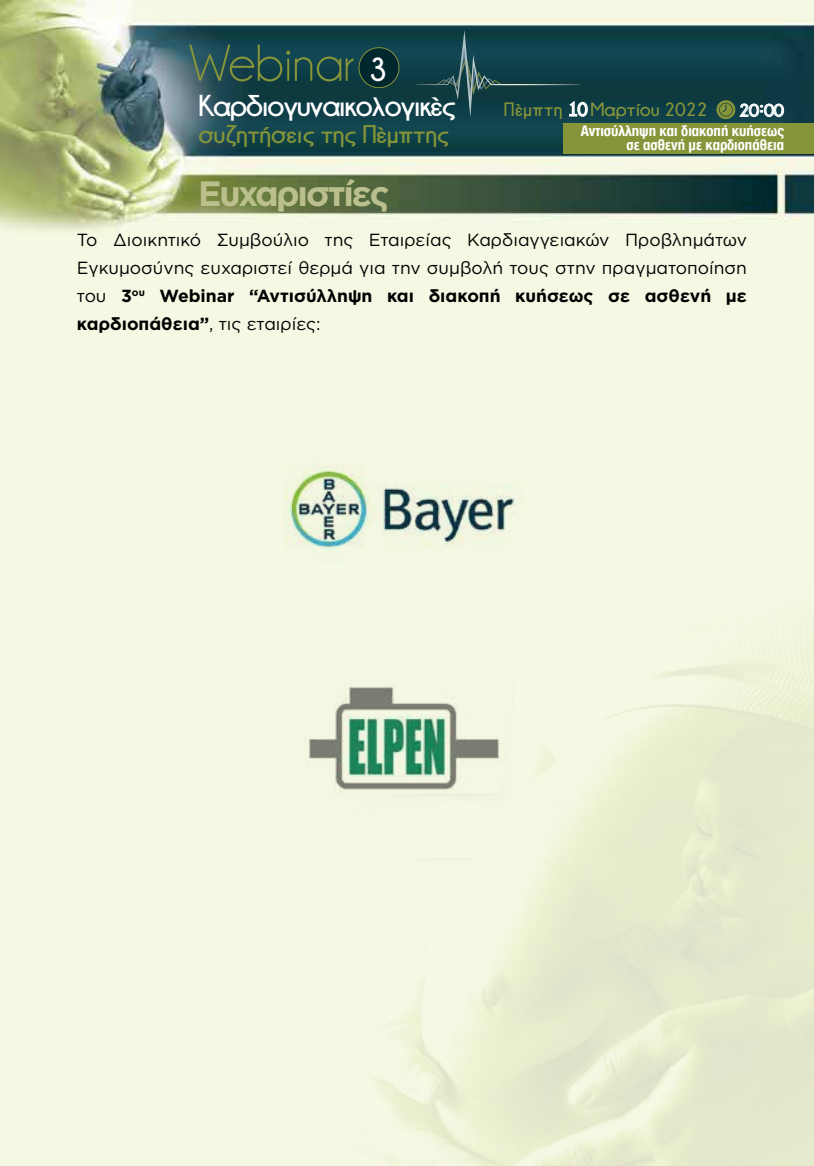
<style>
.page{position:relative;width:814px;height:1166px;background:#fff}
.page>*{position:absolute;margin:0;border:0;box-sizing:border-box;transform-origin:0 0}
.t1{font:52.5px "Champagne&Limousines";color:#869539}
.t2{font:700 35px "Gotham Greek";letter-spacing:-.06em;color:#bbbf8d}
.t3{font:700 33.25px "Champagne&Limousines";color:#fff;scale:.96 1}
.t4{font:700 30.1px "Champagne&Limousines";letter-spacing:-.05em;color:#fff}
.t5{font:700 25.38px "Champagne&Limousines";letter-spacing:-.01em;color:#869539}
.t6{font:700 19.25px "Champagne&Limousines";letter-spacing:-.01em;color:#869539}
.t7{font:17.5px/28px "Gotham Greek";color:#000;text-align:justify}
.t8{font:700 17.5px "Champagne&Limousines";color:#fff;scale:1.09 1}
.t9{font:700 condensed 15.75px/14px "Helvetica Neue Greek";color:#fff;text-align:right}
.s1{color:#fff}
.s2{font-weight:700}
</style>
<div class="page">
<img style="left:0;top:0;width:813px;height:1166px">
<div style="left:563px;top:123px;width:251px;height:31px;background:#869539"></div>
<svg style="left:356px;top:46px;width:45px;height:44px;background:#0d3637"></svg>
<svg style="left:415px;top:30px;width:399px;height:90px;background:#14424a"></svg>
<img style="left:84px;top:320px;width:730px;height:846px">
<img style="left:283px;top:446px;width:241px;height:117px">
<img style="left:294px;top:675px;width:220px;height:126px">
<h1 class="t1" style="left:189px;top:37px;width:166px">Webinar</h1>
<h3 class="t4" style="left:198px;top:89px;width:259px">Καρδιογυναικολογικές</h3>
<h3 class="t5" style="left:198px;top:121px;width:252px">συζητήσεις της Πέμπτης</h3>
<h3 class="t3" style="left:369px;top:51px;width:20px">3</h3>
<p class="t6" style="left:504px;top:99px;width:205px">Πέμπτη <span class="s1">10</span> Μαρτίου 2022</p>
<p class="t8" style="left:738px;top:101px;width:43px">20:00</p>
<p class="t9" style="left:580px;top:124px;width:205px">Αντισύλληψη και διακοπή κυήσεως σε ασθενή με καρδιοπάθεια</p>
<h2 class="t2" style="left:198px;top:173px;width:193px">Ευχαριστίες</h2>
<p class="t7" style="left:77px;top:225px;width:671px">Το Διοικητικό Συμβούλιο της Εταιρείας Καρδιαγγειακών Προβλημάτων Εγκυμοσύνης ευχαριστεί θερμά για την συμβολή τους στην πραγματοποίηση του <span class="s2">3</span><sup>ου</sup> <span class="s2">Webinar “Αντισύλληψη και διακοπή κυήσεως σε ασθενή με καρδιοπάθεια”</span>, τις εταιρίες:</p>
</div>
